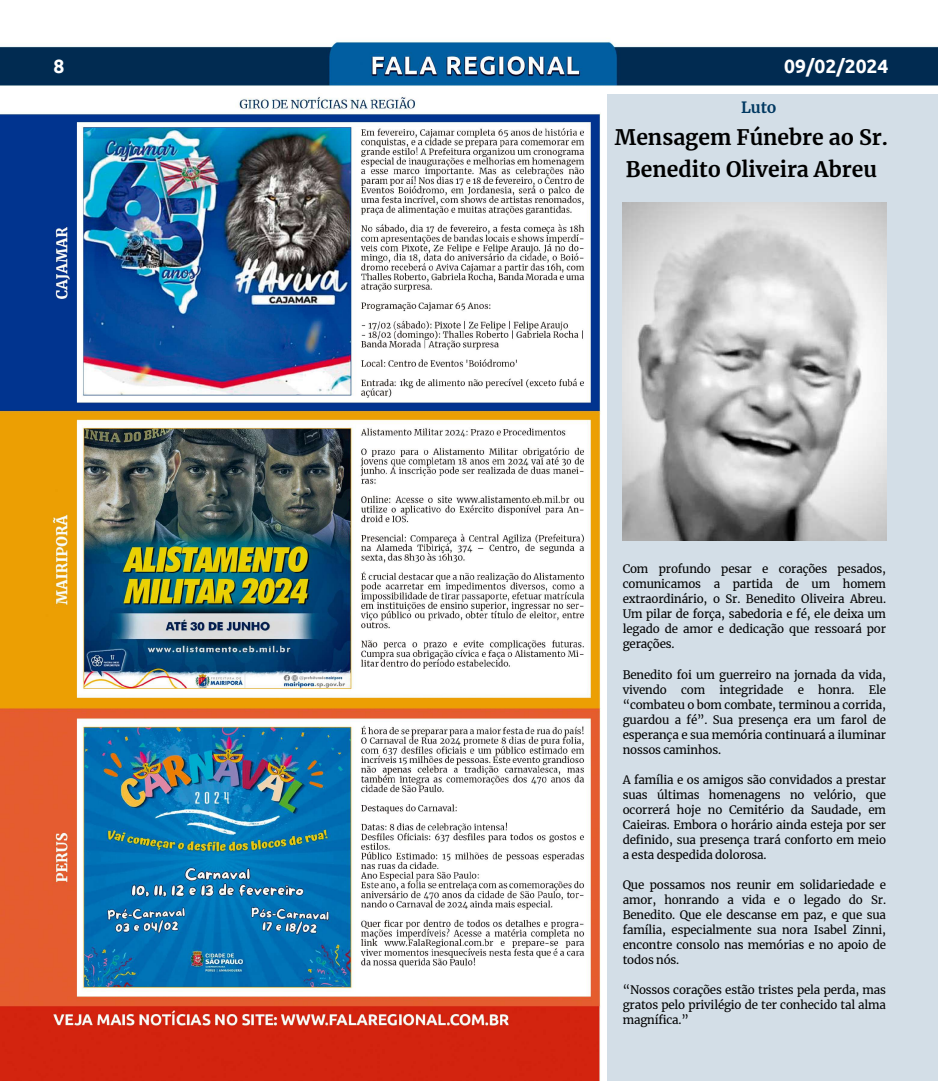
<style>
.page{position:relative;width:938px;height:1081px;background:#fff}
.page>*{position:absolute;margin:0;border:0;box-sizing:border-box;transform-origin:0 0}
.t1{font:700 21.12px/31.8px "Merriweather";color:#000;text-align:center}
.t2{font:700 19.25px "Ubuntu";color:#fff}
.t3{font:700 15.38px "Merriweather";color:#003861}
.t4{font:11.56px/15px "Merriweather";letter-spacing:-.015em;color:#000;text-align:justify}
</style>
<div class="page">
<div style="left:606px;top:94px;width:331px;height:986px;background:#d3dee7"></div>
<img style="left:622px;top:202px;width:264px;height:338px">
<img style="left:0;top:41px;width:937px;height:45px">
<img style="left:0;top:96px;width:601px;height:984px">
<h2 class="t2" style="left:54px;top:55px;width:12px">8</h2>
<h2 class="t2" style="left:784px;top:55px;width:106px">09/02/2024</h2>
<h3 class="t3" style="left:741px;top:97px;width:37px">Luto</h3>
<h1 class="t1" style="left:615px;top:122px;width:275px">Mensagem Fúnebre ao Sr.<br>Benedito Oliveira Abreu</h1>
<p class="t4" style="left:622px;top:562px;width:265px">Com profundo pesar e corações pesados, comunicamos a partida de um homem extraordinário, o Sr. Benedito Oliveira Abreu.<br>Um pilar de força, sabedoria e fé, ele deixa um legado de amor e dedicação que ressoará por gerações.</p>
<p class="t4" style="left:622px;top:667px;width:265px">Benedito foi um guerreiro na jornada da vida, vivendo com integridade e honra. Ele “combateu o bom combate, terminou a corrida, guardou a fé”. Sua presença era um farol de esperança e sua memória continuará a iluminar nossos caminhos.</p>
<p class="t4" style="left:622px;top:772px;width:265px">A família e os amigos são convidados a prestar suas últimas homenagens no velório, que ocorrerá hoje no Cemitério da Saudade, em Caieiras. Embora o horário ainda esteja por ser definido, sua presença trará conforto em meio a esta despedida dolorosa.</p>
<p class="t4" style="left:622px;top:877px;width:265px">Que possamos nos reunir em solidariedade e amor, honrando a vida e o legado do Sr.<br>Benedito. Que ele descanse em paz, e que sua família, especialmente sua nora Isabel Zinni, encontre consolo nas memórias e no apoio de todos nós.</p>
<p class="t4" style="left:622px;top:982px;width:265px">“Nossos corações estão tristes pela perda, mas gratos pelo privilégio de ter conhecido tal alma magnífica.”</p>
</div>
